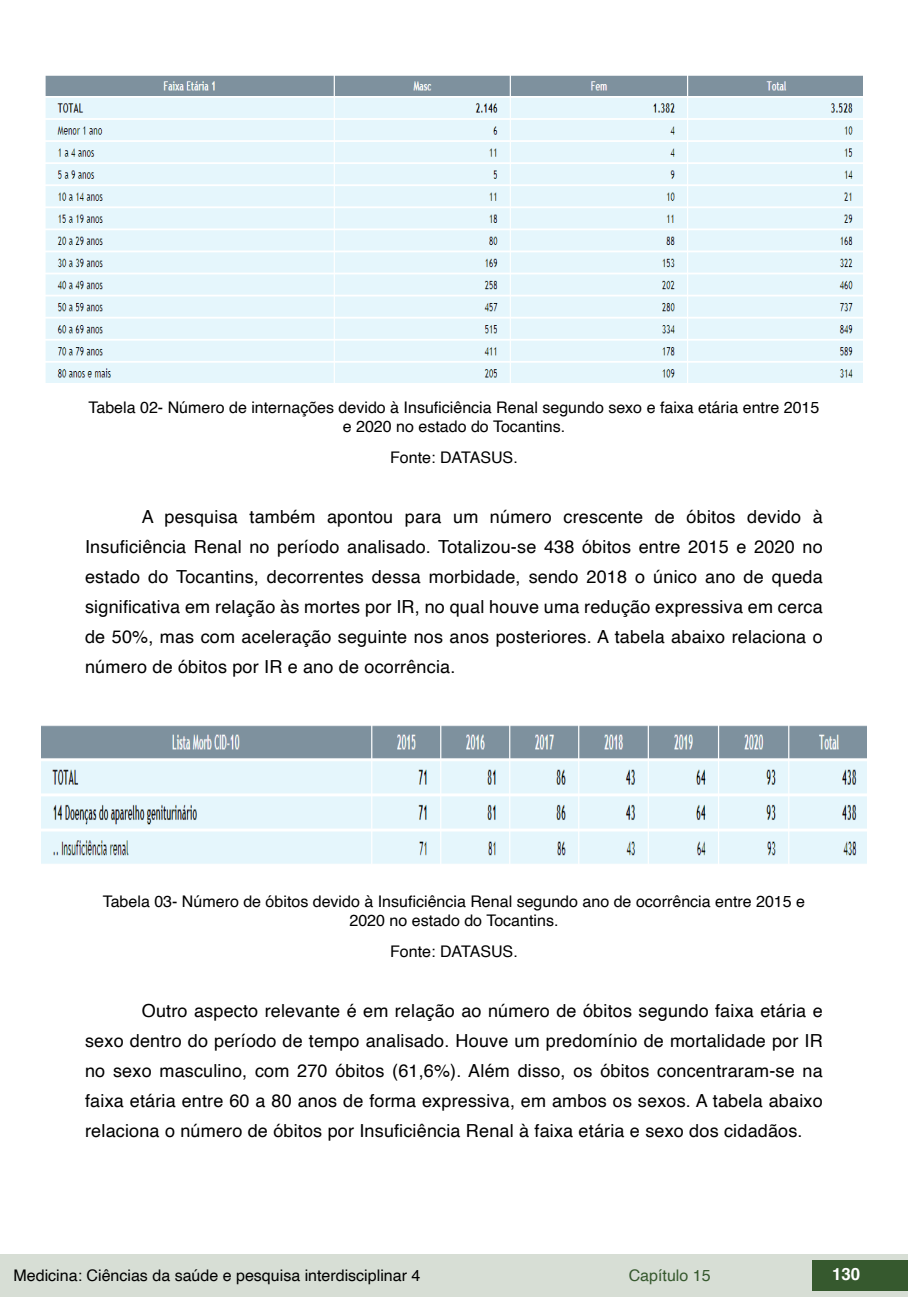
<style>
.page{position:relative;width:908px;height:1304px;background:#fff}
.page>*{position:absolute;margin:0;border:0;box-sizing:border-box;transform-origin:0 0}
.t1{font:18px/30px "Helvetica";letter-spacing:.01em;color:#000;text-align:justify}
.t2{font:700 16.8px "Helvetica";color:#fff}
.t3{font:16px/19.2px "Helvetica";color:#000;text-align:center}
.t4{font:16px "Helvetica";color:#36592e}
</style>
<div class="page">
<div style="left:0;top:1254px;width:906px;height:43px;background:#d7ded5"></div>
<div style="left:812px;top:1261px;width:95px;height:30px;background:#36592e"></div>
<img style="left:45px;top:75px;width:817px;height:308px">
<img style="left:42px;top:725px;width:824px;height:139px">
<p class="t3" style="left:88px;top:399px;width:732px">Tabela 02- Número de internações devido à Insuficiência Renal segundo sexo e faixa etária entre 2015 e 2020 no estado do Tocantins.</p>
<p class="t3" style="left:390px;top:448px;width:129px">Fonte: DATASUS.</p>
<p class="t1" style="left:85px;top:502px;width:738px;text-indent:57px">A pesquisa também apontou para um número crescente de óbitos devido à Insuficiência Renal no período analisado. Totalizou-se 438 óbitos entre 2015 e 2020 no estado do Tocantins, decorrentes dessa morbidade, sendo 2018 o único ano de queda significativa em relação às mortes por IR, no qual houve uma redução expressiva em cerca de 50%, mas com aceleração seguinte nos anos posteriores. A tabela abaixo relaciona o número de óbitos por IR e ano de ocorrência.</p>
<p class="t3" style="left:103px;top:892px;width:703px">Tabela 03- Número de óbitos devido à Insuficiência Renal segundo ano de ocorrência entre 2015 e<br>2020 no estado do Tocantins.</p>
<p class="t3" style="left:390px;top:942px;width:129px">Fonte: DATASUS.</p>
<p class="t1" style="left:85px;top:996px;width:738px;text-indent:57px">Outro aspecto relevante é em relação ao número de óbitos segundo faixa etária e sexo dentro do período de tempo analisado. Houve um predomínio de mortalidade por IR no sexo masculino, com 270 óbitos (61,6%). Além disso, os óbitos concentraram-se na faixa etária entre 60 a 80 anos de forma expressiva, em ambos os sexos. A tabela abaixo relaciona o número de óbitos por Insuficiência Renal à faixa etária e sexo dos cidadãos.</p>
<p class="t3" style="left:14px;top:1266px;width:408px">Medicina: Ciências da saúde e pesquisa interdisciplinar 4</p>
<p class="t4" style="left:628px;top:1263px;width:83px">Capítulo 15</p>
<p class="t2" style="left:831px;top:1261px;width:30px">130</p>
</div>
